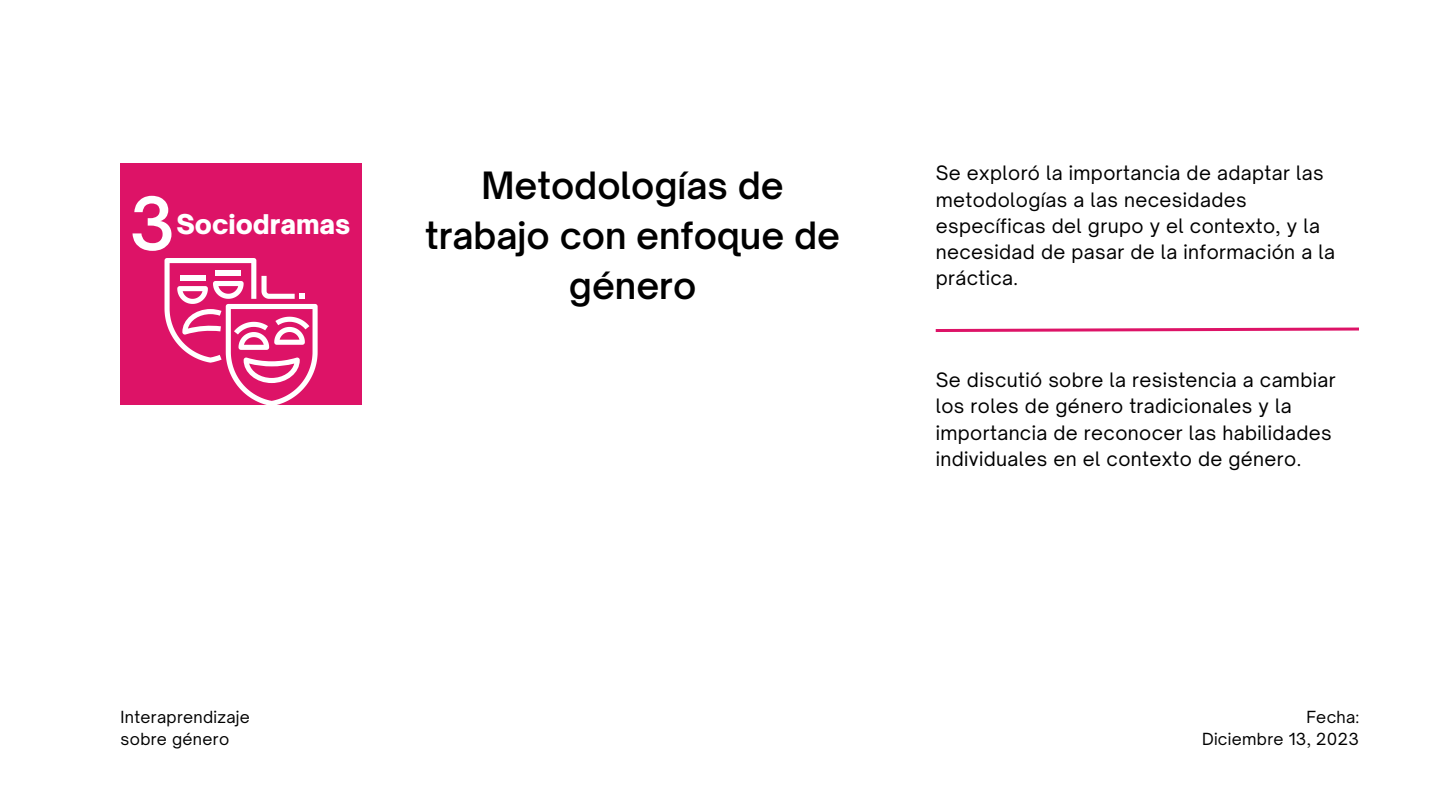
<style>
.page{position:relative;width:1440px;height:810px;background:#fff}
.page>*{position:absolute;margin:0;border:0;box-sizing:border-box;transform-origin:0 0}
.t1{font:600 70px "Open Sauce One";color:#fff}
.t2{font:600 36px/50.2px "Open Sauce One";color:#000;text-align:center}
.t3{font:900 26px "Open Sauce One";color:#fff}
.t4{font:19px/26.2px "Open Sauce One";letter-spacing:.02em;color:#000}
.t5{font:16px/21.8px "Open Sauce One";letter-spacing:.02em;color:#000}
</style>
<div class="page">
<svg style="left:935px;top:327px;width:424px;height:5px"></svg>
<div style="left:121px;top:164px;width:241px;height:241px;background:#dd1367"></div>
<svg style="left:164px;top:258px;width:154px;height:147px"></svg>
<p class="t1" style="left:129px;top:180px;width:48px">3</p>
<p class="t1" style="left:140px;top:180px;width:47px">2</p>
<p class="t3" style="left:176px;top:208px;width:176px">Sociodramas</p>
<p class="t2" style="left:425px;top:160px;width:417px">Metodologías de trabajo con enfoque de género</p>
<p class="t4" style="left:936px;top:160px;width:401px">Se exploró la importancia de adaptar las metodologías a las necesidades específicas del grupo y el contexto, y la necesidad de pasar de la información a la práctica.</p>
<p class="t4" style="left:936px;top:367px;width:402px">Se discutió sobre la resistencia a cambiar los roles de género tradicionales y la importancia de reconocer las habilidades individuales en el contexto de género.</p>
<p class="t5" style="left:121px;top:706px;width:131px">Interaprendizaje sobre género</p>
<p class="t5" style="left:1306px;top:706px;width:54px">Fecha:</p>
<p class="t5" style="left:1202px;top:728px;width:158px">Diciembre 13, 2023</p>
</div>
